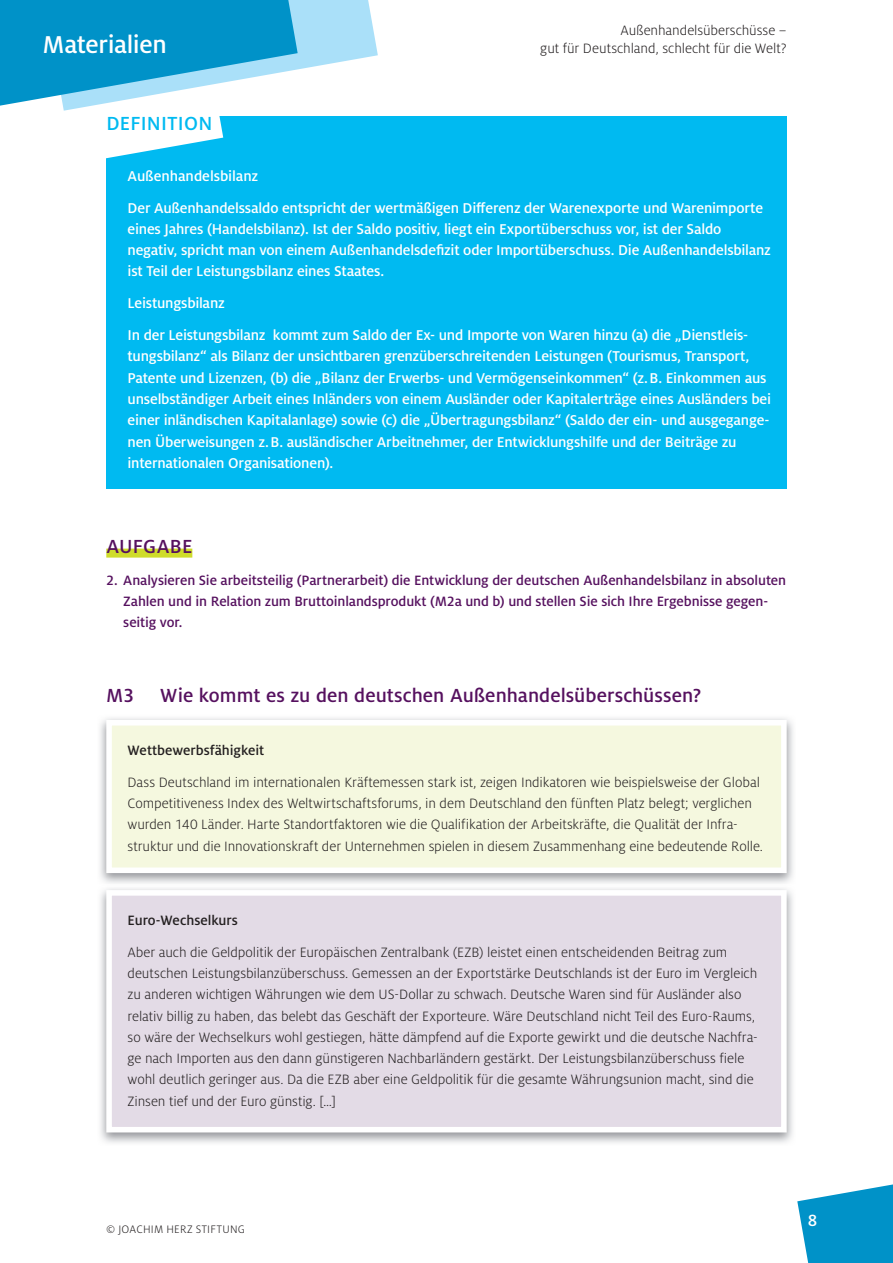
<style>
.page{position:relative;width:893px;height:1263px;background:#fff}
.page>*{position:absolute;margin:0;border:0;box-sizing:border-box;transform-origin:0 0}
.t1{font:500 27px "Milo OT";letter-spacing:-.015em;color:#fff}
.t2{font:500 21px "Milo OT";letter-spacing:.005em;color:#56115f}
.t3{font:500 21px "Milo OT";letter-spacing:.015em;color:#00baf1}
.t4{font:500 18px "Milo OT";color:#fff}
.t5{font:500 15.75px/21.3px "Milo OT";letter-spacing:-.015em;color:#fff}
.t6{font:300 15px/21.3px "Milo OT";letter-spacing:-.005em;color:#231f20}
.t7{font:500 15px/21.3px "Milo OT";letter-spacing:-.01em;color:#56115f}
.t8{font:500 15px "Milo OT";letter-spacing:-.005em;color:#231f20}
.t9{font:300 12px "Milo OT";letter-spacing:.025em;color:#231f20}
</style>
<div class="page">
<svg style="left:797px;top:1184px;width:96px;height:79px"></svg>
<div style="left:106px;top:549px;width:86px;height:9px;background:#cfdc2a"></div>
<div style="left:106px;top:116px;width:681px;height:373px;background:#00baf1"></div>
<svg style="left:0;top:0;width:378px;height:159px"></svg>
<img style="left:100px;top:718px;width:693px;height:425px">
<div style="left:106px;top:720px;width:681px;height:153px;background:#f5f8df;border:6px solid #fff"></div>
<div style="left:106px;top:890px;width:681px;height:242px;background:#e3dbe6;border:6px solid #fff"></div>
<h1 class="t1" style="left:43px;top:30px;width:126px">Materialien</h1>
<h2 class="t3" style="left:106px;top:111px;width:108px">DEFINITION</h2>
<p class="t6" style="left:540px;top:22px;width:248px;line-height:18px;text-align:right">Außenhandelsüberschüsse –<br>gut für Deutschland, schlecht für die Welt?</p>
<p class="t5" style="left:128px;top:160px;width:637px;line-height:32px">Außenhandelsbilanz<br>Der Außenhandelssaldo entspricht der wertmäßigen Differenz der Warenexporte und Warenimporte</p>
<p class="t5" style="left:128px;top:218px;width:645px">eines Jahres (Handelsbilanz). Ist der Saldo positiv, liegt ein Exportüberschuss vor, ist der Saldo negativ, spricht man von einem Außenhandelsdefizit oder Importüberschuss. Die Außenhandelsbilanz ist Teil der Leistungsbilanz eines Staates.</p>
<p class="t5" style="left:128px;top:287px;width:622px;line-height:32px">Leistungsbilanz<br>In der Leistungsbilanz kommt zum Saldo der Ex- und Importe von Waren hinzu (a) die „Dienstleis-</p>
<p class="t5" style="left:128px;top:346px;width:645px">tungsbilanz“ als Bilanz der unsichtbaren grenzüberschreitenden Leistungen (Tourismus, Transport, Patente und Lizenzen, (b) die „Bilanz der Erwerbs- und Vermögenseinkommen“ (z. B. Einkommen aus unselbständiger Arbeit eines Inländers von einem Ausländer oder Kapitalerträge eines Ausländers bei einer inländischen Kapitalanlage) sowie (c) die „Übertragungsbilanz“ (Saldo der ein- und ausgegange&shy;nen Überweisungen z. B. ausländischer Arbeitnehmer, der Entwicklungshilfe und der Beiträge zu internationalen Organisationen).</p>
<h2 class="t2" style="left:106px;top:535px;width:88px">AUFGABE</h2>
<p class="t7" style="left:123px;top:569px;width:664px;text-indent:-17px">2. Analysieren Sie arbeitsteilig (Partnerarbeit) die Entwicklung der deutschen Außenhandelsbilanz in absoluten<br>Zahlen und in Relation zum Bruttoinlandsprodukt (M2a und b) und stellen Sie sich Ihre Ergebnisse gegen&shy;seitig vor.</p>
<h2 class="t2" style="left:106px;top:683px;width:597px">M3 Wie kommt es zu den deutschen Außenhandelsüberschüssen?</h2>
<p class="t8" style="left:128px;top:742px;width:138px">Wettbewerbsfähigkeit</p>
<p class="t6" style="left:128px;top:771px;width:637px">Dass Deutschland im internationalen Kräftemessen stark ist, zeigen Indikatoren wie beispielsweise der Global Competitiveness Index des Weltwirtschaftsforums, in dem Deutschland den fünften Platz belegt; verglichen wurden 140 Länder. Harte Standortfaktoren wie die Qualifikation der Arbeitskräfte, die Qualität der Infra&shy;struktur und die Innovationskraft der Unternehmen spielen in diesem Zusammenhang eine bedeutende Rolle.</p>
<p class="t8" style="left:128px;top:912px;width:112px">Euro-Wechselkurs</p>
<p class="t6" style="left:128px;top:942px;width:632px">Aber auch die Geldpolitik der Europäischen Zentralbank (EZB) leistet einen entscheidenden Beitrag zum deutschen Leistungsbilanzüberschuss. Gemessen an der Exportstärke Deutschlands ist der Euro im Vergleich zu anderen wichtigen Währungen wie dem US-Dollar zu schwach. Deutsche Waren sind für Ausländer also relativ billig zu haben, das belebt das Geschäft der Exporteure. Wäre Deutschland nicht Teil des Euro-Raums, so wäre der Wechselkurs wohl gestiegen, hätte dämpfend auf die Exporte gewirkt und die deutsche Nachfra&shy;ge nach Importen aus den dann günstigeren Nachbarländern gestärkt. Der Leistungsbilanzüberschuss fiele wohl deutlich geringer aus. Da die EZB aber eine Geldpolitik für die gesamte Währungsunion macht, sind die Zinsen tief und der Euro günstig. […]</p>
<p class="t9" style="left:106px;top:1223px;width:140px">© JOACHIM HERZ STIFTUNG</p>
<p class="t4" style="left:808px;top:1211px;width:11px">8</p>
</div>
